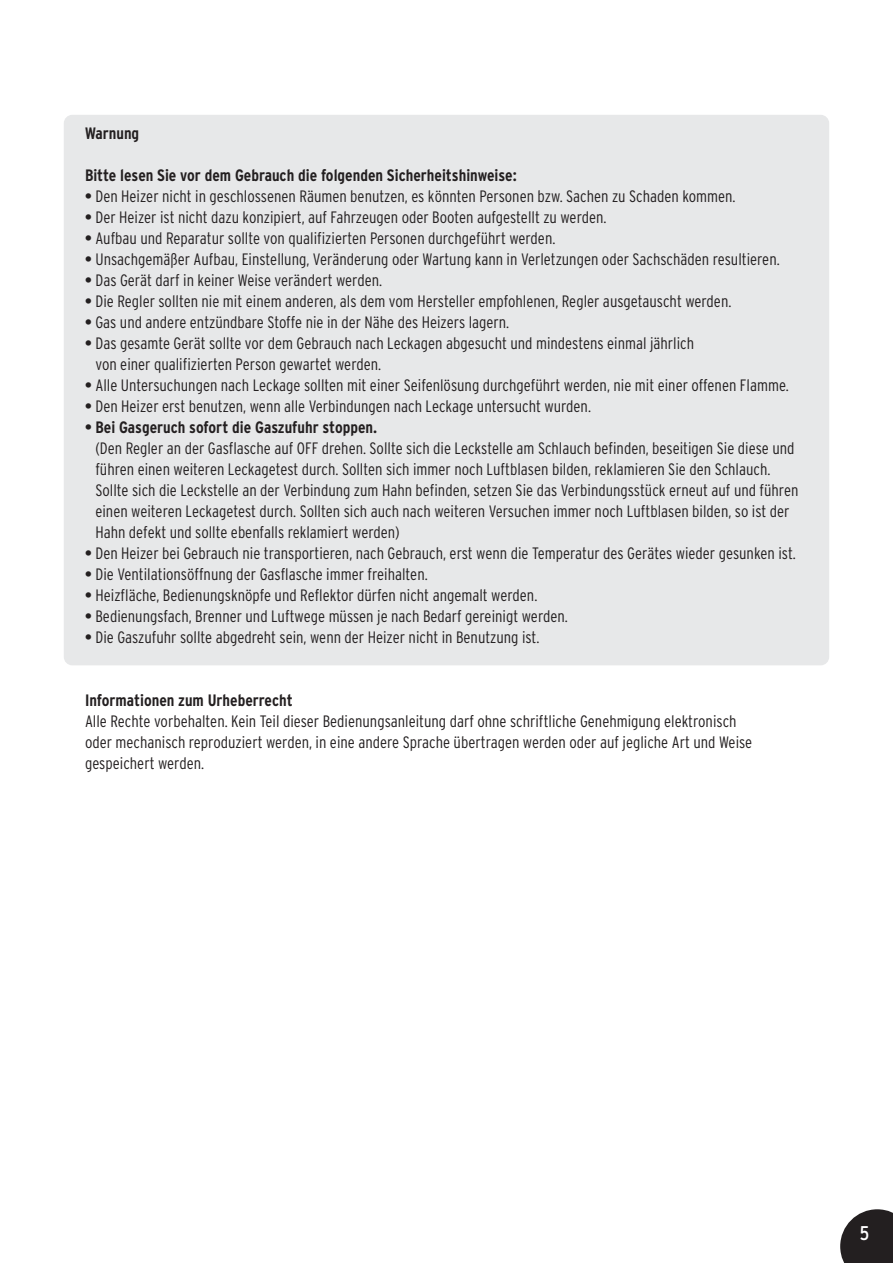
<style>
.page{position:relative;width:893px;height:1263px;background:#fff}
.page>*{position:absolute;margin:0;border:0;box-sizing:border-box;transform-origin:0 0}
.t1{font:condensed 19.8px "Interstate Plus";color:#fff}
.t2{font:300 condensed 16.5px/21px "Interstate Plus";color:#231f20}
.t3{font:700 condensed 16.5px "Interstate Plus";color:#231f20}
.s1{font-weight:700}
</style>
<div class="page">
<div style="left:64px;top:115px;width:765px;height:550px;background:#e7e8e9;border-radius:9px"></div>
<svg style="left:840px;top:1209px;width:53px;height:54px;background:#3f3b3c"></svg>
<p class="t3" style="left:85px;top:124px;width:56px">Warnung</p>
<p class="t3" style="left:85px;top:166px;width:433px">Bitte lesen Sie vor dem Gebrauch die folgenden Sicherheitshinweise:</p>
<p class="t2" style="left:85px;top:186px;width:652px"><span class="s1">•</span> Den Heizer nicht in geschlossenen Räumen benutzen, es könnten Personen bzw. Sachen zu Schaden kommen.</p>
<p class="t2" style="left:85px;top:207px;width:523px"><span class="s1">•</span> Der Heizer ist nicht dazu konzipiert, auf Fahrzeugen oder Booten aufgestellt zu werden.</p>
<p class="t2" style="left:85px;top:228px;width:472px"><span class="s1">•</span> Aufbau und Reparatur sollte von qualifizierten Personen durchgeführt werden.</p>
<p class="t2" style="left:85px;top:249px;width:696px"><span class="s1">•</span> Unsachgemäßer Aufbau, Einstellung, Veränderung oder Wartung kann in Verletzungen oder Sachschäden resultieren.</p>
<p class="t2" style="left:85px;top:270px;width:299px"><span class="s1">•</span> Das Gerät darf in keiner Weise verändert werden.</p>
<p class="t2" style="left:85px;top:291px;width:648px"><span class="s1">•</span> Die Regler sollten nie mit einem anderen, als dem vom Hersteller empfohlenen, Regler ausgetauscht werden.</p>
<p class="t2" style="left:85px;top:312px;width:426px"><span class="s1">•</span> Gas und andere entzündbare Stoffe nie in der Nähe des Heizers lagern.</p>
<p class="t2" style="left:95px;top:333px;width:600px;text-indent:-10px"><span class="s1">•</span> Das gesamte Gerät sollte vor dem Gebrauch nach Leckagen abgesucht und mindestens einmal jährlich von einer qualifizierten Person gewartet werden.</p>
<p class="t2" style="left:85px;top:375px;width:705px"><span class="s1">•</span> Alle Untersuchungen nach Leckage sollten mit einer Seifenlösung durchgeführt werden, nie mit einer offenen Flamme.</p>
<p class="t2" style="left:85px;top:396px;width:507px"><span class="s1">•</span> Den Heizer erst benutzen, wenn alle Verbindungen nach Leckage untersucht wurden.</p>
<p class="t3" style="left:85px;top:418px;width:294px">• Bei Gasgeruch sofort die Gaszufuhr stoppen.</p>
<p class="t2" style="left:95px;top:438px;width:704px">(Den Regler an der Gasflasche auf OFF drehen. Sollte sich die Leckstelle am Schlauch befinden, beseitigen Sie diese und führen einen weiteren Leckagetest durch. Sollten sich immer noch Luftblasen bilden, reklamieren Sie den Schlauch.<br>Sollte sich die Leckstelle an der Verbindung zum Hahn befinden, setzen Sie das Verbindungsstück erneut auf und führen einen weiteren Leckagetest durch. Sollten sich auch nach weiteren Versuchen immer noch Luftblasen bilden, so ist der Hahn defekt und sollte ebenfalls reklamiert werden)</p>
<p class="t2" style="left:85px;top:543px;width:712px"><span class="s1">•</span> Den Heizer bei Gebrauch nie transportieren, nach Gebrauch, erst wenn die Temperatur des Gerätes wieder gesunken ist.</p>
<p class="t2" style="left:85px;top:564px;width:344px"><span class="s1">•</span> Die Ventilationsöffnung der Gasflasche immer freihalten.</p>
<p class="t2" style="left:85px;top:585px;width:454px"><span class="s1">•</span> Heizfläche, Bedienungsknöpfe und Reflektor dürfen nicht angemalt werden.</p>
<p class="t2" style="left:85px;top:606px;width:484px"><span class="s1">•</span> Bedienungsfach, Brenner und Luftwege müssen je nach Bedarf gereinigt werden.</p>
<p class="t2" style="left:85px;top:627px;width:456px"><span class="s1">•</span> Die Gaszufuhr sollte abgedreht sein, wenn der Heizer nicht in Benutzung ist.</p>
<p class="t3" style="left:85px;top:691px;width:209px">Informationen zum Urheberrecht</p>
<p class="t2" style="left:85px;top:711px;width:669px">Alle Rechte vorbehalten. Kein Teil dieser Bedienungsanleitung darf ohne schriftliche Genehmigung elektronisch oder mechanisch reproduziert werden, in eine andere Sprache übertragen werden oder auf jegliche Art und Weise gespeichert werden.</p>
<p class="t1" style="left:860px;top:1221px;width:11px">5</p>
</div>
